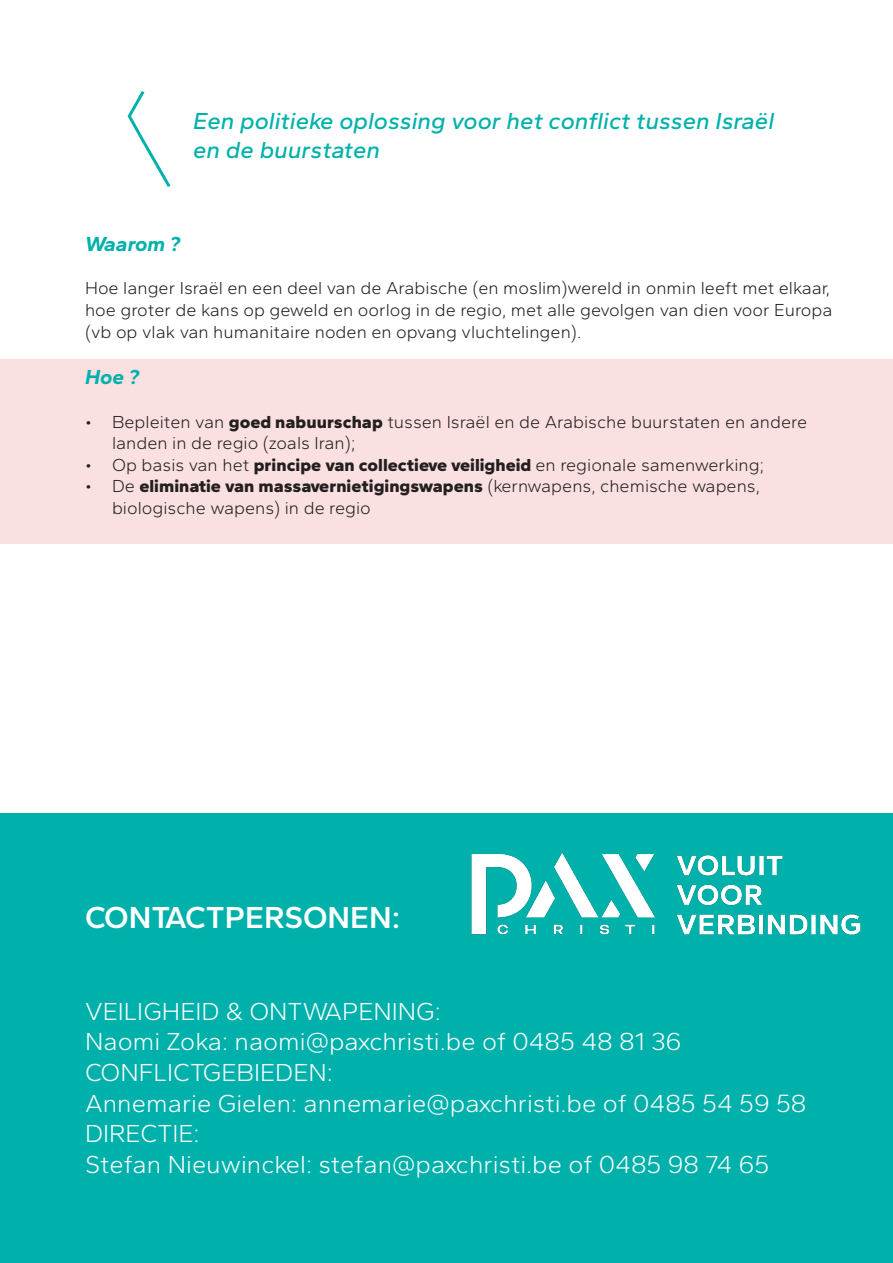
<style>
.page{position:relative;width:893px;height:1263px;background:#fff}
.page>*{position:absolute;margin:0;border:0;box-sizing:border-box;transform-origin:0 0}
.t1{font:600 31.5px "Gantari";color:#fff}
.t2{font:300 25.5px "Gantari";color:#fff}
.t3{font:italic 500 24px "Gantari";color:#00b1ab}
.t4{font:italic 700 21px "Gantari";color:#00b1ab}
.t5{font:300 18px/21.6px "Gantari";color:#231f20}
.s1{font-weight:800}
</style>
<div class="page">
<div style="left:0;top:813px;width:893px;height:450px;background:#00b1ab"></div>
<div style="left:0;top:359px;width:893px;height:185px;background:#fae0e1"></div>
<svg style="left:127px;top:91px;width:44px;height:96px"></svg>
<img style="left:471px;top:853px;width:390px;height:82px">
<p class="t3" style="left:193px;top:105px;width:583px">Een politieke oplossing voor het conflict tussen Israël</p>
<p class="t3" style="left:193px;top:134px;width:189px">en de buurstaten</p>
<p class="t4" style="left:85px;top:231px;width:97px">Waarom ?</p>
<p class="t5" style="left:85px;top:277px;width:749px">Hoe langer Israël en een deel van de Arabische (en moslim)wereld in onmin leeft met elkaar, hoe groter de kans op geweld en oorlog in de regio, met alle gevolgen van dien voor Europa (vb op vlak van humanitaire noden en opvang vluchtelingen).</p>
<p class="t4" style="left:85px;top:364px;width:56px">Hoe ?</p>
<p class="t5" style="left:112px;top:410px;width:697px;text-indent:-27px">• Bepleiten van <span class="s1">goed nabuurschap</span> tussen Israël en de Arabische buurstaten en andere landen in de regio (zoals Iran);</p>
<p class="t5" style="left:85px;top:453px;width:680px">• Op basis van het <span class="s1">principe van collectieve veiligheid</span> en regionale samenwerking;</p>
<p class="t5" style="left:112px;top:475px;width:649px;text-indent:-27px">• De <span class="s1">eliminatie van massavernietigingswapens</span> (kernwapens, chemische wapens, biologische wapens) in de regio</p>
<p class="t1" style="left:85px;top:897px;width:317px">CONTACTPERSONEN:</p>
<p class="t2" style="left:85px;top:995px;width:357px">VEILIGHEID &amp; ONTWAPENING:</p>
<p class="t2" style="left:85px;top:1025px;width:598px">Naomi Zoka: naomi@paxchristi.be of 0485 48 81 36</p>
<p class="t2" style="left:85px;top:1056px;width:249px">CONFLICTGEBIEDEN:</p>
<p class="t2" style="left:85px;top:1087px;width:723px">Annemarie Gielen: annemarie@paxchristi.be of 0485 54 59 58</p>
<p class="t2" style="left:85px;top:1117px;width:116px">DIRECTIE:</p>
<p class="t2" style="left:85px;top:1148px;width:686px">Stefan Nieuwinckel: stefan@paxchristi.be of 0485 98 74 65</p>
</div>
